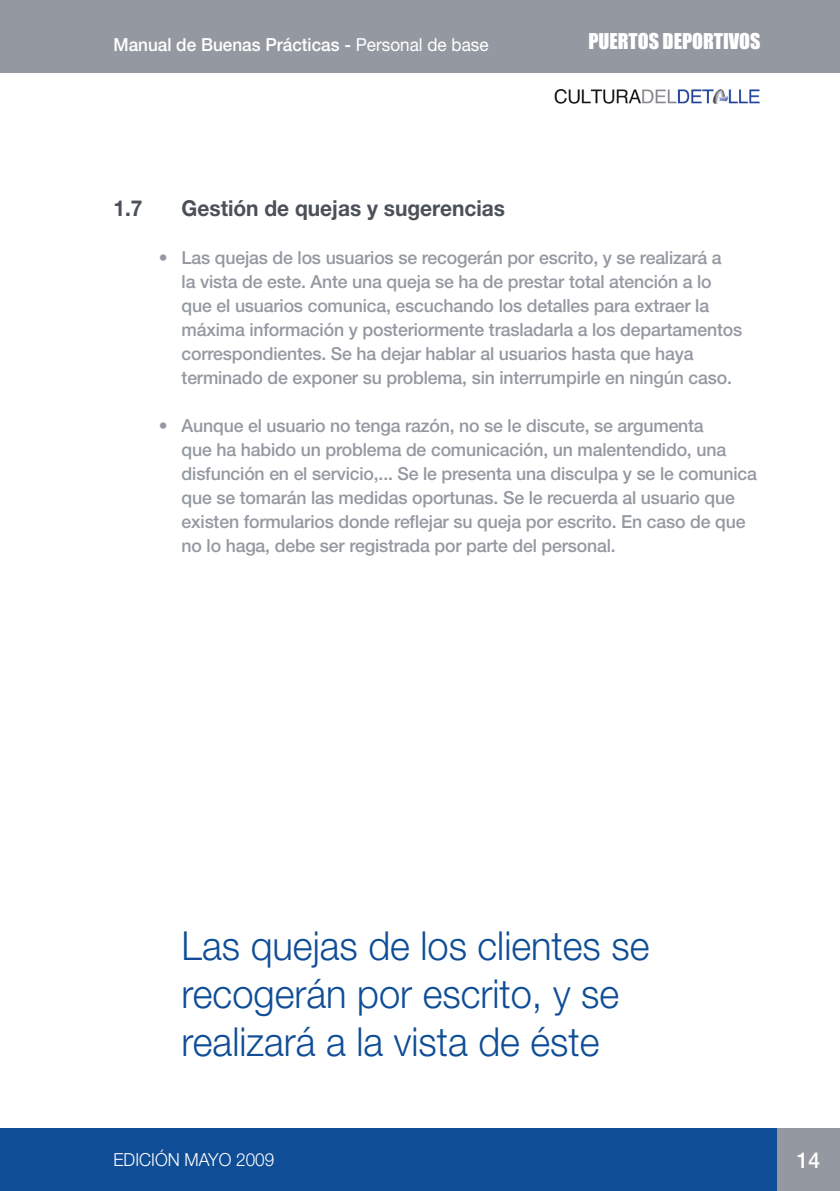
<style>
.page{position:relative;width:840px;height:1191px;background:#fff}
.page>*{position:absolute;margin:0;border:0;box-sizing:border-box;transform-origin:0 0}
.t1{font:300 40px/48px "Helvetica Neue";color:#0f4d96;scale:.95 1}
.t2{font:700 22px "Helvetica Neue";color:#4b5059;scale:.95 1}
.t3{font:500 22px "Helvetica Neue";color:#fff;scale:.95 1}
.t4{font:20px "Impact";color:#fff}
.t5{font:500 18px/24px "Helvetica Neue";letter-spacing:-.01em;color:#9499a1}
.t6{font:500 18px "Helvetica Neue";color:#fff;scale:.95 1}
.t7{font:300 18px "Helvetica Neue";color:#fff;scale:.95 1}
.s1{font-weight:400}
</style>
<div class="page">
<div style="left:0;top:0;width:839px;height:72px;background:#9499a1"></div>
<div style="left:0;top:1128px;width:838px;height:63px;background:#0f4d96"></div>
<div style="left:777px;top:1128px;width:62px;height:63px;background:#9499a1"></div>
<img style="left:554px;top:89px;width:206px;height:15px">
<p class="t6" style="left:113px;top:34px;width:396px">Manual de Buenas Prácticas - <span class="s1">Personal de base</span></p>
<p class="t4" style="left:588px;top:29px;width:173px">PUERTOS DEPORTIVOS</p>
<p class="t2" style="left:113px;top:195px;width:32px">1.7</p>
<p class="t2" style="left:181px;top:195px;width:342px">Gestión de quejas y sugerencias</p>
<p class="t5" style="left:181px;top:245px;width:561px;text-indent:-23px">• Las quejas de los usuarios se recogerán por escrito, y se realizará a<br>la vista de este. Ante una queja se ha de prestar total atención a lo que el usuarios comunica, escuchando los detalles para extraer la máxima información y posteriormente trasladarla a los departamentos correspondientes. Se ha dejar hablar al usuarios hasta que haya terminado de exponer su problema, sin interrumpirle en ningún caso.</p>
<p class="t5" style="left:181px;top:413px;width:576px;text-indent:-23px">• Aunque el usuario no tenga razón, no se le discute, se argumenta<br>que ha habido un problema de comunicación, un malentendido, una disfunción en el servicio,... Se le presenta una disculpa y se le comunica que se tomarán las medidas oportunas. Se le recuerda al usuario que existen formularios donde reflejar su queja por escrito. En caso de que no lo haga, debe ser registrada por parte del personal.</p>
<h1 class="t1" style="left:181px;top:921px;width:493px">Las quejas de los clientes se recogerán por escrito, y se realizará a la vista de éste</h1>
<p class="t7" style="left:113px;top:1148px;width:171px">edición Mayo 2009</p>
<p class="t3" style="left:796px;top:1147px;width:26px">14</p>
</div>
